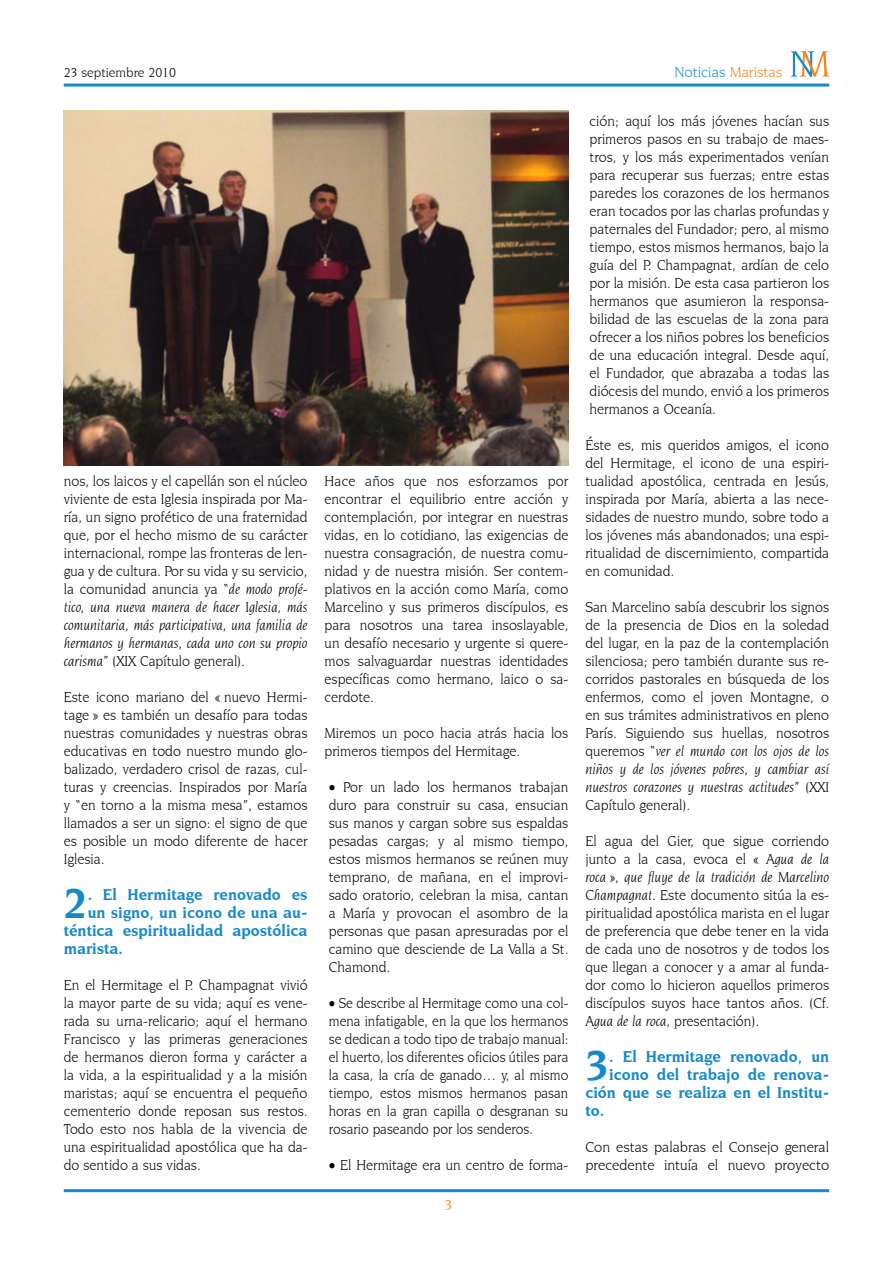
<style>
.page{position:relative;width:893px;height:1263px;background:#fff}
.page>*{position:absolute;margin:0;border:0;box-sizing:border-box;transform-origin:0 0}
.t1{font:700 43.8px "Novarese IT Cby BT";color:#1689ca;scale:.95 1}
.t2{font:700 16.5px "Novarese IT Cby BT";color:#1689ca;scale:.95 1}
.t3{font:15px/18px "Novarese IT Cby BT";color:#000;text-align:justify;scale:.95 1}
.t4{font:15px/18px "Novarese IT Cby BT";color:#000;text-align:justify;scale:.92 1}
.t5{font:15px/18px "Novarese IT Cby BT";color:#000}
.t6{font:15px "Novarese IT Cby BT";color:#1689ca}
.t7{font:13.5px "Novarese IT Cby BT";color:#000}
.s1{color:#f5821f}
.s2{font-style:italic}
</style>
<div class="page">
<hr style="left:64px;top:1189px;width:765px;height:3px;background:#1689ca">
<hr style="left:64px;top:84px;width:765px;height:3px;background:#1689ca">
<svg style="left:791px;top:51px;width:38px;height:26px"></svg>
<img style="left:64px;top:111px;width:504px;height:355px">
<p class="t7" style="left:64px;top:64px;width:114px">23 septiembre 2010</p>
<p class="t6" style="left:674px;top:63px;width:110px">Noticias <span class="s1">Maristas</span></p>
<p class="t3" style="left:64px;top:472px;width:258px">nos, los laicos y el capellán son el núcleo viviente de esta Iglesia inspirada por Ma&shy;ría, un signo profético de una fraternidad que, por el hecho mismo de su carácter internacional, rompe las fronteras de len&shy;gua y de cultura. Por su vida y su servicio, la comunidad anuncia ya <span class="s2">“de modo profé&shy;tico, una nueva manera de hacer Iglesia, más comunitaria, más participativa, una familia de hermanos y hermanas, cada uno con su propio carisma”</span> (XIX Capítulo general).</p>
<p class="t3" style="left:64px;top:688px;width:258px">Este icono mariano del « nuevo Hermi&shy;tage » es también un desafío para todas nuestras comunidades y nuestras obras educativas en todo nuestro mundo glo&shy;balizado, verdadero crisol de razas, cul&shy;turas y creencias. Inspirados por María y “en torno a la misma mesa”, estamos llamados a ser un signo: el signo de que es posible un modo diferente de hacer Iglesia.</p>
<h1 class="t1" style="left:64px;top:877px;width:27px">2</h1>
<p class="t2" style="left:88px;top:884px;width:233px">. El Hermitage renovado es</p>
<p class="t2" style="left:88px;top:902px;width:233px">un signo, un icono de una au-</p>
<p class="t2" style="left:64px;top:920px;width:258px">téntica espiritualidad apostólica</p>
<p class="t2" style="left:64px;top:938px;width:64px">marista.</p>
<p class="t3" style="left:64px;top:976px;width:258px">En el Hermitage el P. Champagnat vivió la mayor parte de su vida; aquí es vene&shy;rada su urna-relicario; aquí el hermano Francisco y las primeras generaciones de hermanos dieron forma y carácter a la vida, a la espiritualidad y a la misión maristas; aquí se encuentra el pequeño cementerio donde reposan sus restos.<br>Todo esto nos habla de la vivencia de una espiritualidad apostólica que ha da&shy;do sentido a sus vidas.</p>
<p class="t3" style="left:325px;top:472px;width:258px">Hace años que nos esforzamos por encontrar el equilibrio entre acción y contemplación, por integrar en nuestras vidas, en lo cotidiano, las exigencias de nuestra consagración, de nuestra comu&shy;nidad y de nuestra misión. Ser contem&shy;plativos en la acción como María, como Marcelino y sus primeros discípulos, es para nosotros una tarea insoslayable, un desafío necesario y urgente si quere&shy;mos salvaguardar nuestras identidades específicas como hermano, laico o sa&shy;cerdote.</p>
<p class="t3" style="left:325px;top:724px;width:258px">Miremos un poco hacia atrás hacia los primeros tiempos del Hermitage.</p>
<p class="t3" style="left:329px;top:778px;width:254px">• Por un lado los hermanos trabajan duro para construir su casa, ensucian sus manos y cargan sobre sus espaldas pesadas cargas; y al mismo tiempo, estos mismos hermanos se reúnen muy temprano, de mañana, en el improvi&shy;sado oratorio, celebran la misa, cantan a María y provocan el asombro de la personas que pasan apresuradas por el camino que desciende de La Valla a St.<br>Chamond.</p>
<p class="t4" style="left:329px;top:994px;width:262px">• Se describe al Hermitage como una col&shy;mena infatigable, en la que los hermanos se dedican a todo tipo de trabajo manual: el huerto, los diferentes oficios útiles para la casa, la cría de ganado… y, al mismo tiempo, estos mismos hermanos pasan horas en la gran capilla o desgranan su rosario paseando por los senderos.</p>
<p class="t3" style="left:329px;top:1156px;width:254px">• El Hermitage era un centro de forma-</p>
<p class="t3" style="left:590px;top:112px;width:254px">ción; aquí los más jóvenes hacían sus primeros pasos en su trabajo de maes&shy;tros, y los más experimentados venían para recuperar sus fuerzas; entre estas paredes los corazones de los hermanos eran tocados por las charlas profundas y paternales del Fundador; pero, al mismo tiempo, estos mismos hermanos, bajo la guía del P. Champagnat, ardían de celo por la misión. De esta casa partieron los hermanos que asumieron la responsa&shy;bilidad de las escuelas de la zona para ofrecer a los niños pobres los beneficios de una educación integral. Desde aquí, el Fundador, que abrazaba a todas las diócesis del mundo, envió a los primeros hermanos a Oceanía.</p>
<p class="t3" style="left:585px;top:436px;width:258px">Éste es, mis queridos amigos, el icono del Hermitage, el icono de una espiri&shy;tualidad apostólica, centrada en Jesús, inspirada por María, abierta a las nece&shy;sidades de nuestro mundo, sobre todo a los jóvenes más abandonados; una espi&shy;ritualidad de discernimiento, compartida en comunidad.</p>
<p class="t3" style="left:585px;top:598px;width:258px">San Marcelino sabía descubrir los signos de la presencia de Dios en la soledad del lugar, en la paz de la contemplación silenciosa; pero también durante sus re&shy;corridos pastorales en búsqueda de los enfermos, como el joven Montagne, o en sus trámites administrativos en pleno París. Siguiendo sus huellas, nosotros queremos <span class="s2">“ver el mundo con los ojos de los niños y de los jóvenes pobres, y cambiar así nuestros corazones y nuestras actitudes”</span> (XXI Capítulo general).</p>
<p class="t3" style="left:585px;top:832px;width:258px">El agua del Gier, que sigue corriendo junto a la casa, evoca el <span class="s2">« Agua de la roca », que fluye de la tradición de Marcelino Champagnat.</span> Este documento sitúa la es&shy;piritualidad apostólica marista en el lugar de preferencia que debe tener en la vida de cada uno de nosotros y de todos los que llegan a conocer y a amar al funda&shy;dor como lo hicieron aquellos primeros discípulos suyos hace tantos años. (Cf.<br><span class="s2">Agua de la roca,</span> presentación).</p>
<h1 class="t1" style="left:585px;top:1039px;width:27px">3</h1>
<p class="t2" style="left:609px;top:1046px;width:233px">. El Hermitage renovado, un</p>
<p class="t2" style="left:609px;top:1064px;width:233px">icono del trabajo de renova-</p>
<p class="t2" style="left:585px;top:1082px;width:258px">ción que se realiza en el Institu-</p>
<p class="t2" style="left:585px;top:1100px;width:21px">to.</p>
<p class="t5" style="left:585px;top:1138px;width:245px">Con estas palabras el Consejo general precedente intuía el nuevo proyecto</p>
</div>
